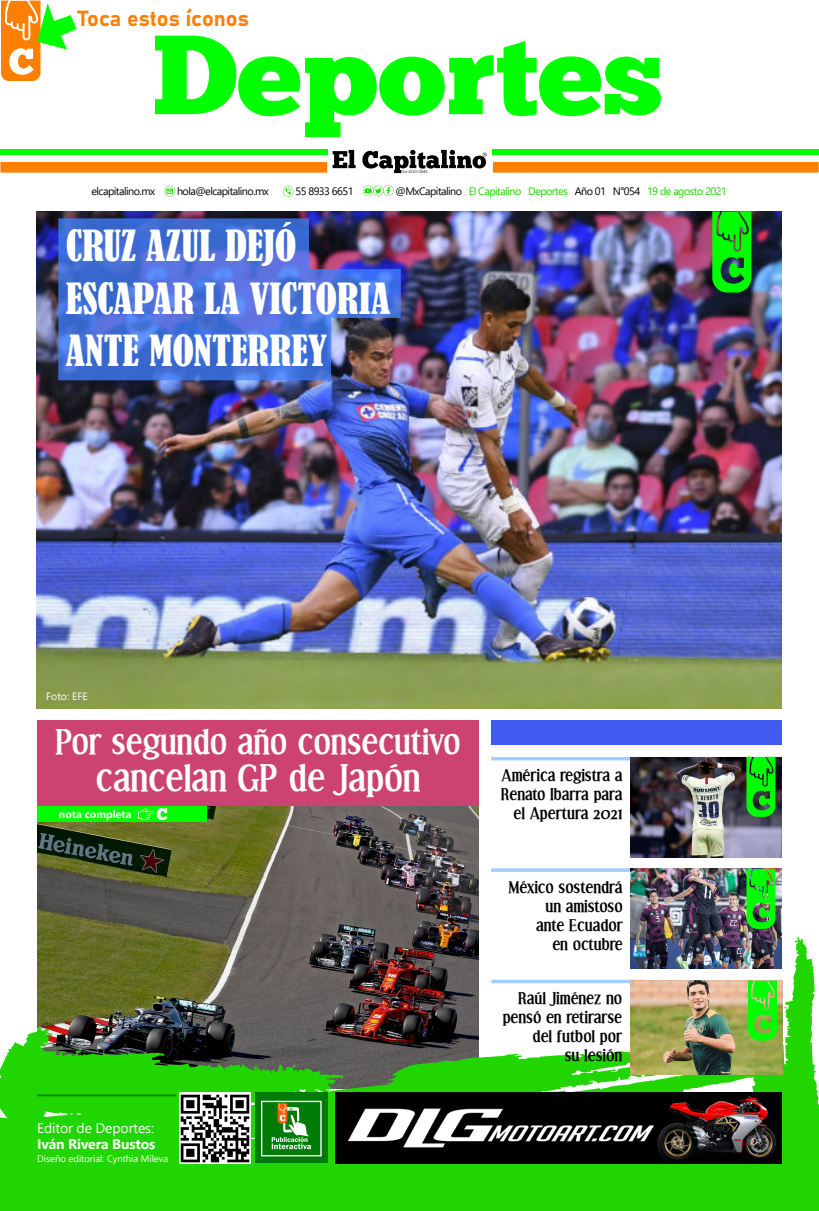
<style>
.page{position:relative;width:819px;height:1211px;background:#fff}
.page>*{position:absolute;margin:0;border:0;box-sizing:border-box;transform-origin:0 0}
.t1{font:condensed 40.25px "Bernard";color:#fff}
.t2{font:700 35.88px "Effloresce";color:#fff}
.t3{font:700 33.25px "Effloresce";color:#fff}
.t4{font:21.61px "Bahnschrift";color:#ff8000}
.t5{font:700 15.75px/18.9px "Effloresce";color:#000;text-align:right}
.t6{font:14px "Segoe UI";letter-spacing:-.01em;color:#fff}
.t7{font:700 14px "Segoe UI";letter-spacing:-.01em;color:#fff}
.t8{font:10.76px "Segoe UI";letter-spacing:-.05em;color:#20d500}
.t9{font:10.76px "Segoe UI";letter-spacing:-.05em;color:#000}
.t10{font:700 10.67px "Segoe UI";color:#fff}
.t11{font:10.5px "Segoe UI";color:#fff}
.t12{font:9.62px "Segoe UI";letter-spacing:-.01em;color:#fff}
.s1{color:#000}
</style>
<div class="page">
<img style="left:36px;top:211px;width:745px;height:497px">
<div style="left:37px;top:720px;width:442px;height:100px;background:#cc4371"></div>
<img style="left:37px;top:806px;width:442px;height:242px">
<svg style="left:11px;top:1027px;width:92px;height:21px"></svg>
<svg style="left:271px;top:1043px;width:469px;height:49px;fill:#20d500"></svg>
<div style="left:0;top:1139px;width:819px;height:71px;background:#20d500"></div>
<div style="left:0;top:149px;width:327px;height:6px;background:#0f0"></div>
<svg style="left:0;top:150px;width:486px;height:24px"></svg>
<div style="left:492px;top:149px;width:327px;height:6px;background:#0f0"></div>
<svg style="left:492px;top:161px;width:327px;height:12px;background:#ff8e1d"></svg>
<svg style="left:155px;top:36px;width:506px;height:101px"></svg>
<svg style="left:0;top:1048px;width:442px;height:116px;fill:#20d500"></svg>
<hr style="left:491px;top:868px;width:151px;height:3px;background:#9fceff">
<svg style="left:491px;top:979px;width:151px;height:4px"></svg>
<hr style="left:491px;top:757px;width:151px;height:3px;background:#9fceff">
<div style="left:491px;top:719px;width:290px;height:25px;background:#405bf2"></div>
<svg style="left:1px;top:0;width:76px;height:82px"></svg>
<svg style="left:164px;top:186px;width:11px;height:11px"></svg>
<svg style="left:283px;top:186px;width:10px;height:10px"></svg>
<svg style="left:363px;top:185px;width:31px;height:11px"></svg>
<svg style="left:712px;top:211px;width:39px;height:81px;background:#0bce11"></svg>
<img style="left:630px;top:868px;width:151px;height:100px">
<img style="left:630px;top:980px;width:110px;height:94px">
<img style="left:630px;top:757px;width:151px;height:100px">
<svg style="left:746px;top:756px;width:29px;height:60px;background:#0ecd0f"></svg>
<svg style="left:746px;top:868px;width:29px;height:60px;background:#19d517"></svg>
<svg style="left:740px;top:937px;width:79px;height:227px"></svg>
<img style="left:179px;top:1092px;width:71px;height:71px">
<div style="left:255px;top:1092px;width:72px;height:71px;background:#007b07"></div>
<div style="left:261px;top:1100px;width:60px;height:56px;border:1px solid #fff"></div>
<svg style="left:271px;top:1103px;width:40px;height:46px"></svg>
<hr style="left:37px;top:1094px;width:139px;height:2px;background:#007b07">
<div style="left:335px;top:1092px;width:372px;height:71px;background:#000"></div>
<img style="left:653px;top:1092px;width:128px;height:71px">
<img style="left:348px;top:1108px;width:305px;height:40px">
<div style="left:37px;top:806px;width:169px;height:16px;background:#0f0"></div>
<svg style="left:138px;top:808px;width:29px;height:12px"></svg>
<img style="left:58px;top:218px;width:343px;height:162px">
<p class="t4" style="left:78px;top:2px;width:172px">Toca estos íconos</p>
<p class="t9" style="left:91px;top:181px;width:65px">elcapitalino.mx</p>
<p class="t9" style="left:177px;top:181px;width:93px">hola@elcapitalino.mx</p>
<p class="t9" style="left:295px;top:181px;width:60px">55 8933 6651</p>
<p class="t8" style="left:395px;top:181px;width:333px"><span class="s1">@MxCapitalino</span> El Capitalino Deportes <span class="s1">Año 01 N°054</span> 19 de agosto 2021</p>
<p class="t1" style="left:66px;top:222px;width:232px">CRUZ AZUL DEJÓ</p>
<p class="t1" style="left:66px;top:275px;width:326px">ESCAPAR LA VICTORIA</p>
<p class="t1" style="left:66px;top:327px;width:263px">ANTE MONTERREY</p>
<p class="t11" style="left:46px;top:686px;width:43px">Foto: EFE</p>
<p class="t3" style="left:55px;top:723px;width:406px">Por segundo año consecutivo</p>
<p class="t2" style="left:96px;top:758px;width:326px">cancelan GP de Japón</p>
<p class="t10" style="left:59px;top:803px;width:74px">nota completa</p>
<p class="t6" style="left:37px;top:1115px;width:118px">Editor de Deportes:</p>
<p class="t7" style="left:37px;top:1130px;width:119px">Iván Rivera Bustos</p>
<p class="t12" style="left:37px;top:1149px;width:132px">Diseño editorial: Cynthia Mileva</p>
<p class="t5" style="left:500px;top:766px;width:123px">América registra a<br>Renato Ibarra para el Apertura 2021</p>
<p class="t5" style="left:508px;top:878px;width:115px">México sostendrá un amistoso</p>
<p class="t5" style="left:536px;top:915px;width:88px">ante Ecuador</p>
<p class="t5" style="left:552px;top:934px;width:72px">en octubre</p>
<p class="t5" style="left:518px;top:989px;width:105px">Raúl Jiménez no</p>
<p class="t5" style="left:502px;top:1008px;width:121px">pensó en retirarse</p>
<p class="t5" style="left:532px;top:1027px;width:91px">del futbol por</p>
<p class="t5" style="left:565px;top:1045px;width:59px">su lesión</p>
</div>
